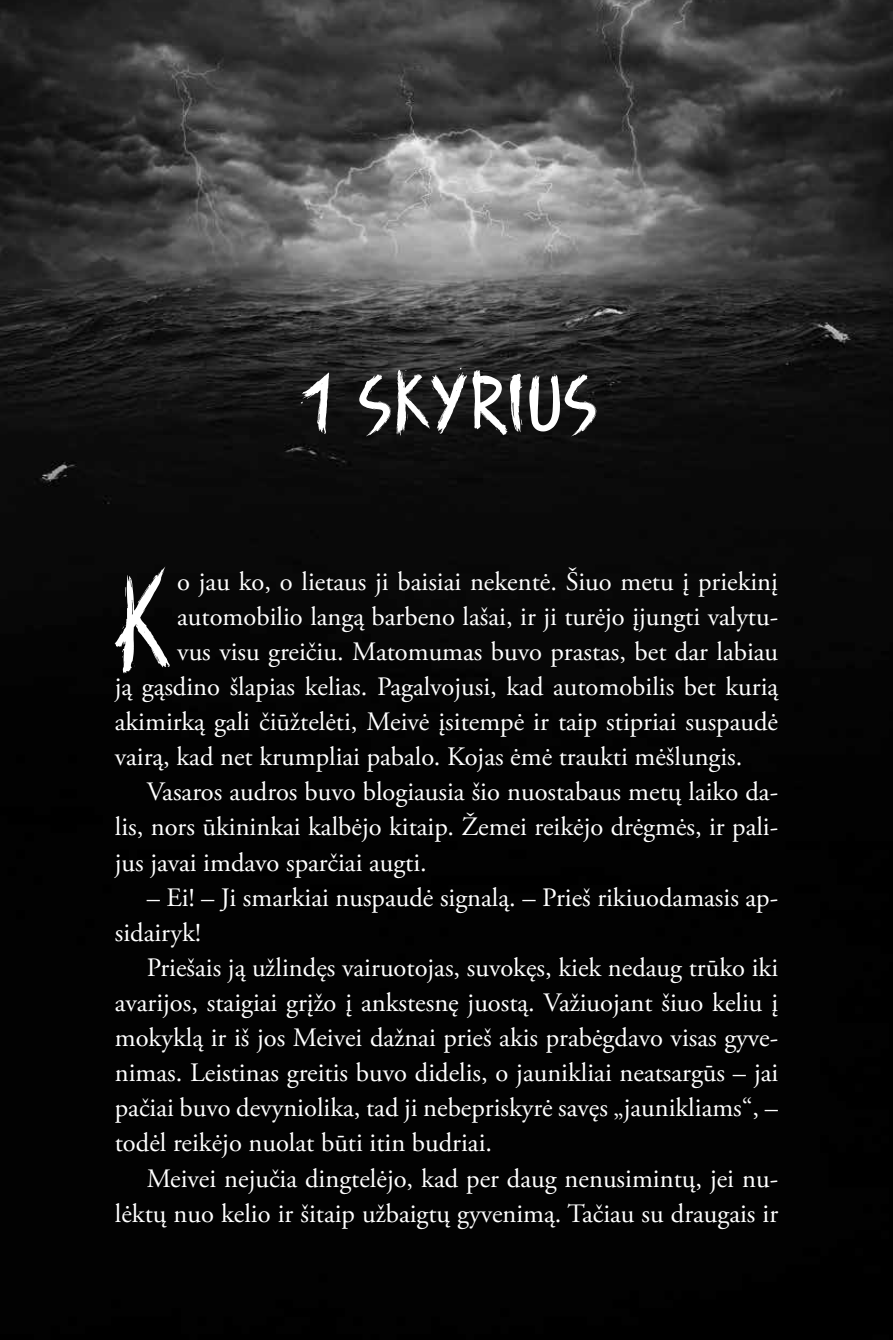
<style>
.page{position:relative;width:893px;height:1340px;background:#fff}
.page>*{position:absolute;margin:0;border:0;box-sizing:border-box;transform-origin:0 0}
.t1{font:97.65px "Manticore";color:#fff}
.t2{font:69.75px "Manticore";letter-spacing:.06em;color:#fff}
.t3{font:26.55px/35.1px "Adobe Garamond Pro";color:#fff}
</style>
<div class="page">
<img style="left:0;top:0;width:893px;height:1339px">
<h2 class="t2" style="left:297px;top:360px;width:301px">1 skyrius</h2>
<h1 class="t1" style="left:119px;top:567px;width:50px">K</h1>
<p class="t3" style="left:177px;top:564px;width:602px">o jau ko, o lietaus ji baisiai nekentė. Šiuo metu į priekinį</p>
<p class="t3" style="left:177px;top:599px;width:602px">automobilio langą barbeno lašai, ir ji turėjo įjungti valytu-</p>
<p class="t3" style="left:177px;top:634px;width:602px">vus visu greičiu. Matomumas buvo prastas, bet dar labiau</p>
<p class="t3" style="left:115px;top:670px;width:665px">ją gąsdino šlapias kelias. Pagalvojusi, kad automobilis bet kurią</p>
<p class="t3" style="left:115px;top:705px;width:665px">akimirką gali čiūžtelėti, Meivė įsitempė ir taip stipriai suspaudė</p>
<p class="t3" style="left:115px;top:740px;width:629px">vairą, kad net krumpliai pabalo. Kojas ėmė traukti mėšlungis.</p>
<p class="t3" style="left:147px;top:775px;width:633px">Vasaros audros buvo blogiausia šio nuostabaus metų laiko da-</p>
<p class="t3" style="left:115px;top:810px;width:665px">lis, nors ūkininkai kalbėjo kitaip. Žemei reikėjo drėgmės, ir pali-</p>
<p class="t3" style="left:115px;top:845px;width:314px">jus javai imdavo sparčiai augti.</p>
<p class="t3" style="left:115px;top:880px;width:665px;text-indent:32px">– Ei! – Ji smarkiai nuspaudė signalą. – Prieš rikiuodamasis ap&shy;sidairyk!</p>
<p class="t3" style="left:115px;top:950px;width:665px;text-align:justify;text-indent:32px">Priešais ją užlindęs vairuotojas, suvokęs, kiek nedaug trūko iki avarijos, staigiai grįžo į ankstesnę juostą. Važiuojant šiuo keliu į mokyklą ir iš jos Meivei dažnai prieš akis prabėgdavo visas gyve&shy;nimas. Leistinas greitis buvo didelis, o jaunikliai neatsargūs – jai pačiai buvo devyniolika, tad ji nebepriskyrė savęs „jaunikliams“, – todėl reikėjo nuolat būti itin budriai.</p>
<p class="t3" style="left:115px;top:1161px;width:665px;text-align:right">Meivei nejučia dingtelėjo, kad per daug nenusimintų, jei nu&shy;lėktų nuo kelio ir šitaip užbaigtų gyvenimą. Tačiau su draugais ir</p>
</div>
